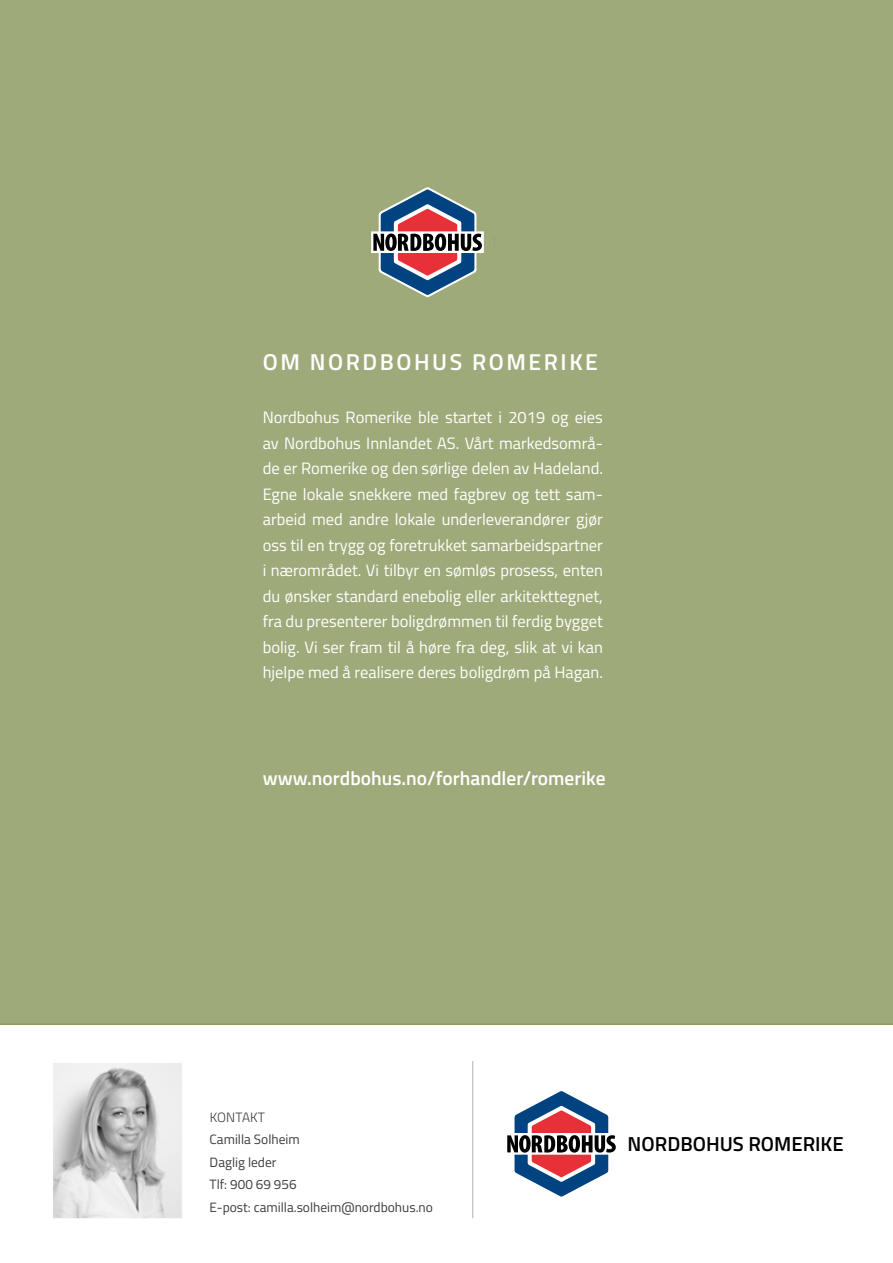
<style>
.page{position:relative;width:893px;height:1263px;background:#fff}
.page>*{position:absolute;margin:0;border:0;box-sizing:border-box;transform-origin:0 0}
.t1{font:600 22.95px "Titillium Web";letter-spacing:.11em;color:#fff}
.t2{font:600 20.25px "Titillium Web";color:#000}
.t3{font:600 19.5px "Titillium Web";color:#fff}
.t4{font:16.5px/25.5px "Titillium Web";color:#fff;text-align:justify}
.t5{font:13.5px/22.5px "Titillium Web";color:#3c3c3b}
.t6{font:300 13.5px "Titillium Web";letter-spacing:.01em;color:#3c3c3b}
</style>
<div class="page">
<div style="left:0;top:0;width:893px;height:1025px;background:#9faa7a"></div>
<img style="left:54px;top:1064px;width:127px;height:153px">
<div style="left:52px;top:1062px;width:131px;height:157px;border:1px solid #fff"></div>
<hr style="left:0;top:1023px;width:893px;height:2px;background:#8e9a62">
<svg style="left:507px;top:1091px;width:109px;height:106px"></svg>
<svg style="left:371px;top:187px;width:113px;height:110px"></svg>
<hr style="left:472px;top:1061px;width:1px;height:157px;background:#b3b2b2">
<h1 class="t1" style="left:263px;top:345px;width:337px">OM NORDBOHUS ROMERIKE</h1>
<p class="t4" style="left:263px;top:404px;width:342px">Nordbohus Romerike ble startet i 2019 og eies av Nordbohus Innlandet AS. Vårt markedsområ&shy;de er Romerike og den sørlige delen av Hadeland.<br>Egne lokale snekkere med fagbrev og tett sam&shy;arbeid med andre lokale underleverandører gjør oss til en trygg og foretrukket samarbeidspartner i nærområdet. Vi tilbyr en sømløs prosess, enten du ønsker standard enebolig eller arkitekttegnet, fra du presenterer boligdrømmen til ferdig bygget bolig. Vi ser fram til å høre fra deg, slik at vi kan hjelpe med å realisere deres boligdrøm på Hagan.</p>
<p class="t3" style="left:263px;top:764px;width:344px">www.nordbohus.no/forhandler/romerike</p>
<p class="t6" style="left:210px;top:1107px;width:57px">KONTAKT</p>
<p class="t5" style="left:210px;top:1127px;width:225px">Camilla Solheim<br>Daglig leder<br>Tlf: 900 69 956<br>E-post: camilla.solheim@nordbohus.no</p>
<p class="t2" style="left:628px;top:1129px;width:218px">NORDBOHUS ROMERIKE</p>
</div>
